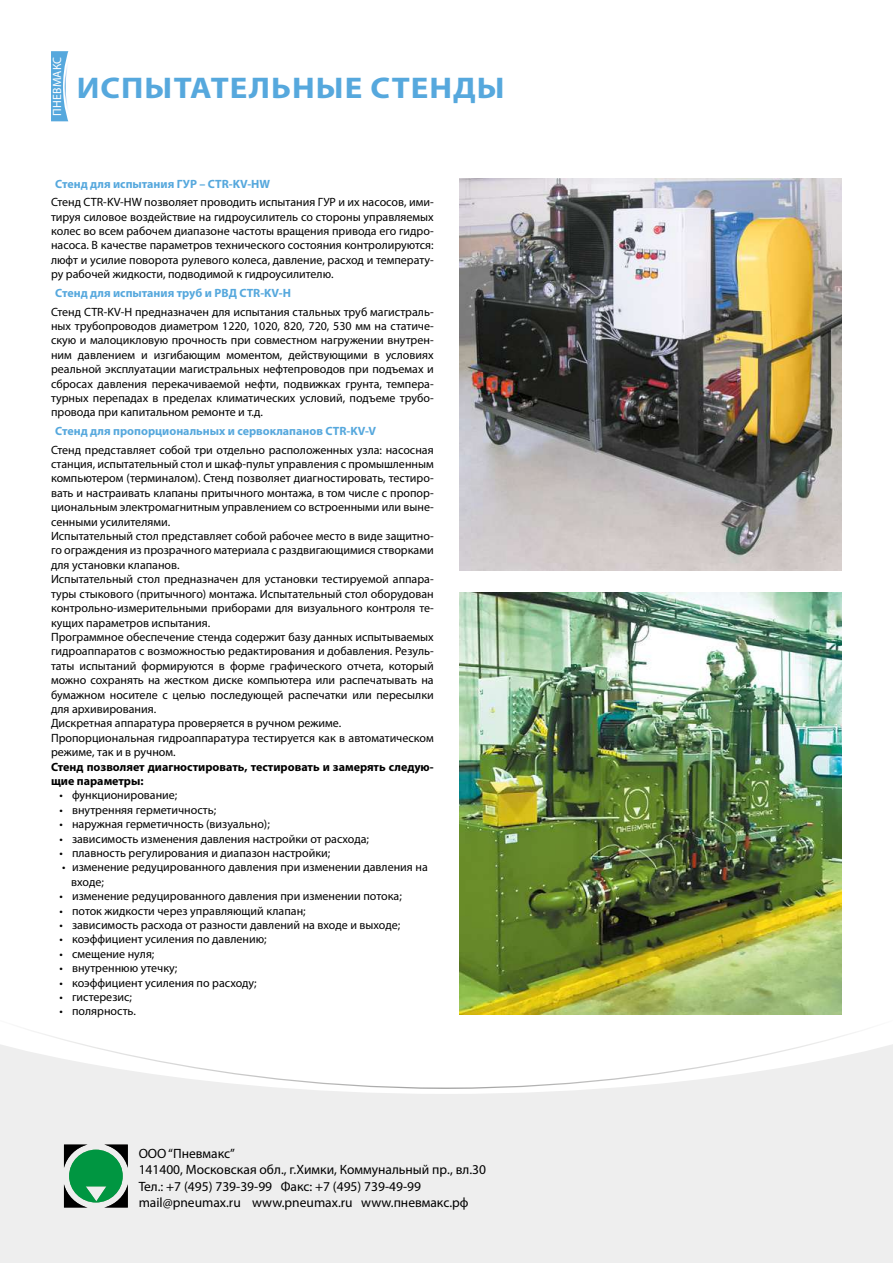
<style>
.page{position:relative;width:893px;height:1263px;background:#fff}
.page>*{position:absolute;margin:0;border:0;box-sizing:border-box;transform-origin:0 0}
.t1{font:700 30px "Myriad Pro";letter-spacing:.03em;color:#56a8dd;scale:1.1 1}
.t2{font:13.5px/16.5px "Myriad Pro";color:#000}
.t3{font:12px/14.4px "Myriad Pro";color:#000;text-align:justify}
.t4{font:700 12px "Myriad Pro";color:#56a8dd}
.t5{font:700 12px/14.4px "Myriad Pro";color:#000}
.t6{font:12px "Myriad Pro";letter-spacing:.02em;color:#fff}
</style>
<div class="page">
<svg style="left:51px;top:51px;width:18px;height:71px"></svg>
<div style="left:0;top:1089px;width:893px;height:174px;background:#eee"></div>
<svg style="left:64px;top:1144px;width:64px;height:63px;background:#49966a"></svg>
<svg style="left:0;top:1029px;width:893px;height:60px"></svg>
<img style="left:459px;top:592px;width:383px;height:423px">
<img style="left:459px;top:179px;width:383px;height:392px">
<p class="t6" style="left:50px;top:116px;width:61px;rotate:-90deg">ПНЕВМАКС</p>
<h1 class="t1" style="left:77px;top:68px;width:391px">ИСПЫТАТЕЛЬНЫЕ СТЕНДЫ</h1>
<p class="t4" style="left:55px;top:176px;width:216px">Стенд для испытания ГУР – CTR-KV-HW</p>
<p class="t3" style="left:51px;top:195px;width:384px">Стенд CTR-KV-HW позволяет проводить испытания ГУР и их насосов, ими&shy;тируя силовое воздействие на гидроусилитель со стороны управляемых колес во всем рабочем диапазоне частоты вращения привода его гидро&shy;насоса. В качестве параметров технического состояния контролируются: люфт и усилие поворота рулевого колеса, давление, расход и температу&shy;ру рабочей жидкости, подводимой к гидроусилителю.</p>
<p class="t4" style="left:55px;top:285px;width:237px">Стенд для испытания труб и РВД CTR-KV-H</p>
<p class="t3" style="left:51px;top:304px;width:384px">Стенд CTR-KV-H предназначен для испытания стальных труб магистраль&shy;ных трубопроводов диаметром 1220, 1020, 820, 720, 530 мм на статиче&shy;скую и малоцикловую прочность при совместном нагружении внутрен&shy;ним давлением и изгибающим моментом, действующими в условиях реальной эксплуатации магистральных нефтепроводов при подъемах и сбросах давления перекачиваемой нефти, подвижках грунта, темпера&shy;турных перепадах в пределах климатических условий, подъеме трубо&shy;провода при капитальном ремонте и т.д.</p>
<p class="t4" style="left:55px;top:423px;width:322px">Стенд для пропорциональных и сервоклапанов CTR-KV-V</p>
<p class="t3" style="left:51px;top:442px;width:384px;text-align:left">Стенд представляет собой три отдельно расположенных узла: насосная станция, испытательный стол и шкаф-пульт управления с промышленным компьютером (терминалом). Стенд позволяет диагностировать, тестиро&shy;вать и настраивать клапаны притычного монтажа, в том числе с пропор&shy;циональным электромагнитным управлением со встроенными или выне&shy;сенными усилителями.<br>Испытательный стол представляет собой рабочее место в виде защитно&shy;го ограждения из прозрачного материала с раздвигающимися створками для установки клапанов.<br>Испытательный стол предназначен для установки тестируемой аппара&shy;туры стыкового (притычного) монтажа. Испытательный стол оборудован контрольно-измерительными приборами для визуального контроля те&shy;кущих параметров испытания.<br>Программное обеспечение стенда содержит базу данных испытываемых гидроаппаратов с возможностью редактирования и добавления. Резуль&shy;таты испытаний формируются в форме графического отчета, который можно сохранять на жестком диске компьютера или распечатывать на бумажном носителе с целью последующей распечатки или пересылки для архивирования.<br>Дискретная аппаратура проверяется в ручном режиме.<br>Пропорциональная гидроаппаратура тестируется как в автоматическом режиме, так и в ручном.</p>
<p class="t5" style="left:51px;top:759px;width:384px">Стенд позволяет диагностировать, тестировать и замерять следую&shy;щие параметры:</p>
<p class="t3" style="left:60px;top:788px;width:119px">• функционирование;</p>
<p class="t3" style="left:60px;top:802px;width:158px">• внутренняя герметичность;</p>
<p class="t3" style="left:60px;top:817px;width:212px">• наружная герметичность (визуально);</p>
<p class="t3" style="left:60px;top:831px;width:311px">• зависимость изменения давления настройки от расхода;</p>
<p class="t3" style="left:60px;top:845px;width:272px">• плавность регулирования и диапазон настройки;</p>
<p class="t3" style="left:71px;top:860px;width:358px;text-indent:-9px">• изменение редуцированного давления при изменении давления на входе;</p>
<p class="t3" style="left:60px;top:889px;width:344px">• изменение редуцированного давления при изменении потока;</p>
<p class="t3" style="left:60px;top:903px;width:248px">• поток жидкости через управляющий клапан;</p>
<p class="t3" style="left:60px;top:917px;width:342px">• зависимость расхода от разности давлений на входе и выходе;</p>
<p class="t3" style="left:60px;top:932px;width:209px">• коэффициент усиления по давлению;</p>
<p class="t3" style="left:60px;top:946px;width:96px">• смещение нуля;</p>
<p class="t3" style="left:60px;top:961px;width:119px">• внутреннюю утечку;</p>
<p class="t3" style="left:60px;top:975px;width:199px">• коэффициент усиления по расходу;</p>
<p class="t3" style="left:60px;top:989px;width:74px">• гистерезис;</p>
<p class="t3" style="left:60px;top:1004px;width:78px">• полярность.</p>
<p class="t2" style="left:139px;top:1145px;width:349px">ООО “Пневмакс”<br>141400, Московская обл., г.Химки, Коммунальный пр., вл.30<br>Тел.: +7 (495) 739-39-99 Факс: +7 (495) 739-49-99 mail@pneumax.ru www.pneumax.ru www.пневмакс.рф</p>
</div>
